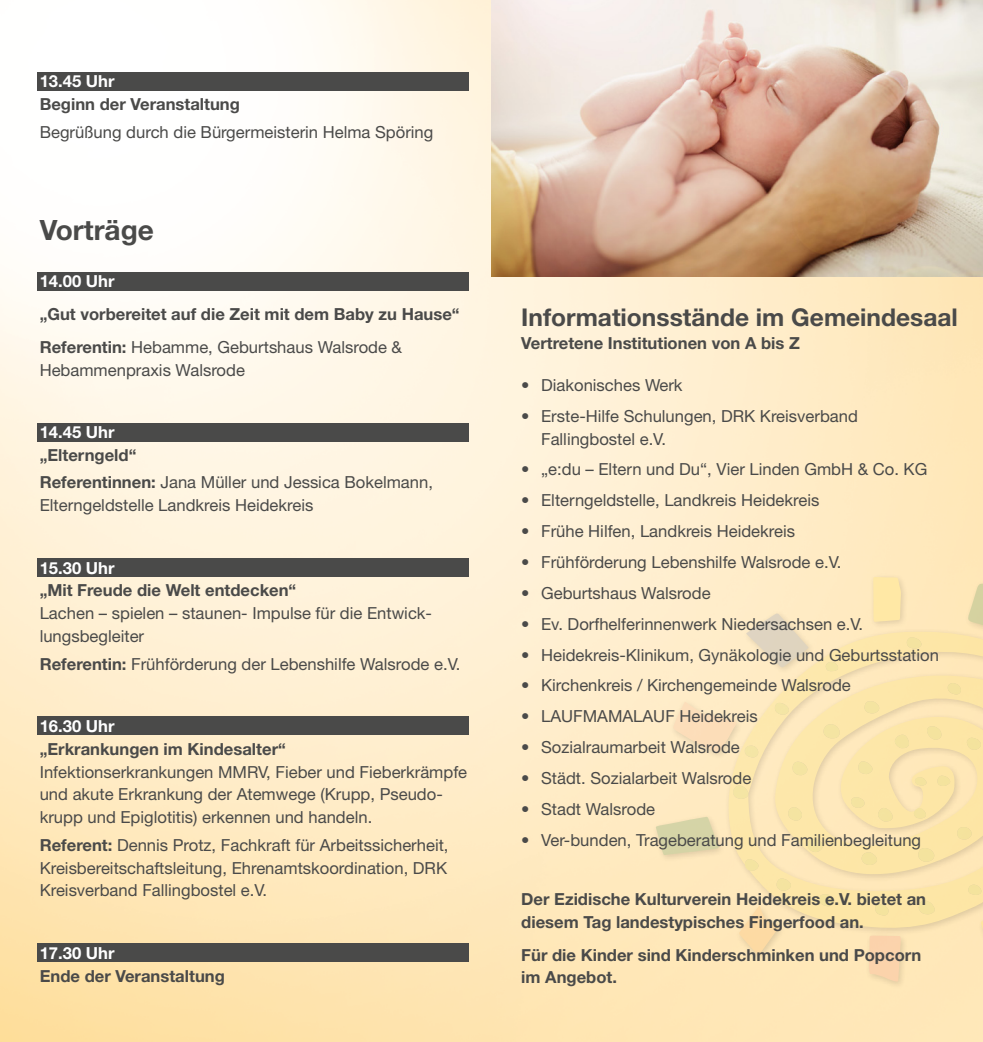
<style>
.page{position:relative;width:983px;height:1042px;background:#fff}
.page>*{position:absolute;margin:0;border:0;box-sizing:border-box;transform-origin:0 0}
.t1{font:700 28px "Helvetica Neue LT Std";color:#4a4a49}
.t2{font:700 24.5px "Helvetica Neue LT Std";color:#4a4a49}
.t3{font:16.62px/22.8px "Helvetica Neue LT Std";color:#4a4a49}
.t4{font:700 16.62px/22.8px "Helvetica Neue LT Std";color:#4a4a49}
.t5{font:700 16.62px "Helvetica Neue LT Std";color:#fff}
.s1{font-weight:400}
.s2{font-weight:700}
</style>
<div class="page">
<img style="left:0;top:0;width:982px;height:1042px">
<div style="left:651px;top:572px;width:331px;height:417px;background:#ffeac0"></div>
<svg style="left:728px;top:631px;width:254px;height:297px;fill:#fde7ac"></svg>
<svg style="left:980px;top:905px;width:2px;height:29px"></svg>
<svg style="left:745px;top:613px;width:63px;height:54px"></svg>
<svg style="left:656px;top:817px;width:62px;height:38px"></svg>
<svg style="left:674px;top:701px;width:62px;height:52px"></svg>
<svg style="left:873px;top:577px;width:27px;height:45px"></svg>
<svg style="left:967px;top:583px;width:15px;height:45px"></svg>
<svg style="left:822px;top:724px;width:18px;height:14px"></svg>
<svg style="left:917px;top:848px;width:17px;height:14px"></svg>
<svg style="left:918px;top:900px;width:16px;height:15px"></svg>
<svg style="left:732px;top:785px;width:16px;height:14px"></svg>
<svg style="left:806px;top:839px;width:17px;height:13px"></svg>
<svg style="left:791px;top:761px;width:16px;height:15px"></svg>
<svg style="left:861px;top:851px;width:16px;height:14px"></svg>
<svg style="left:877px;top:808px;width:16px;height:14px"></svg>
<svg style="left:894px;top:734px;width:14px;height:14px"></svg>
<svg style="left:926px;top:726px;width:15px;height:14px"></svg>
<svg style="left:955px;top:826px;width:17px;height:14px"></svg>
<svg style="left:787px;top:807px;width:15px;height:14px"></svg>
<svg style="left:864px;top:701px;width:15px;height:13px"></svg>
<svg style="left:857px;top:761px;width:15px;height:14px"></svg>
<svg style="left:965px;top:737px;width:15px;height:13px"></svg>
<svg style="left:774px;top:702px;width:14px;height:13px"></svg>
<svg style="left:906px;top:636px;width:15px;height:13px"></svg>
<svg style="left:743px;top:745px;width:15px;height:13px"></svg>
<svg style="left:744px;top:859px;width:14px;height:12px"></svg>
<svg style="left:947px;top:682px;width:14px;height:13px"></svg>
<svg style="left:850px;top:797px;width:15px;height:11px"></svg>
<svg style="left:967px;top:884px;width:14px;height:11px"></svg>
<svg style="left:936px;top:775px;width:14px;height:11px"></svg>
<svg style="left:912px;top:807px;width:13px;height:11px"></svg>
<svg style="left:825px;top:661px;width:13px;height:10px"></svg>
<svg style="left:913px;top:776px;width:13px;height:10px"></svg>
<svg style="left:675px;top:1033px;width:54px;height:9px"></svg>
<svg style="left:738px;top:878px;width:162px;height:164px"></svg>
<div style="left:37px;top:72px;width:432px;height:19px;background:#4a4a49"></div>
<div style="left:37px;top:272px;width:432px;height:19px;background:#4a4a49"></div>
<div style="left:37px;top:423px;width:432px;height:18px;background:#4a4a49"></div>
<div style="left:37px;top:558px;width:432px;height:19px;background:#4a4a49"></div>
<div style="left:37px;top:716px;width:432px;height:19px;background:#4a4a49"></div>
<div style="left:37px;top:943px;width:432px;height:19px;background:#4a4a49"></div>
<img style="left:491px;top:0;width:491px;height:276px">
<p class="t5" style="left:40px;top:71px;width:76px">13.45 Uhr</p>
<p class="t4" style="left:40px;top:92px;width:202px">Beginn der Veranstaltung</p>
<p class="t3" style="left:40px;top:120px;width:395px">Begrüßung durch die Bürgermeisterin Helma Spöring</p>
<h1 class="t1" style="left:40px;top:213px;width:116px">Vorträge</h1>
<p class="t5" style="left:40px;top:271px;width:76px">14.00 Uhr</p>
<p class="t4" style="left:40px;top:297px;width:421px;line-height:32.7px">„Gut vorbereitet auf die Zeit mit dem Baby zu Hause“<br>Referentin: <span class="s1">Hebamme, Geburtshaus Walsrode &amp;</span></p>
<p class="t3" style="left:40px;top:358px;width:207px">Hebammenpraxis Walsrode</p>
<p class="t5" style="left:40px;top:422px;width:76px">14.45 Uhr</p>
<p class="t3" style="left:40px;top:441px;width:394px;line-height:27.7px"><span class="s2">„Elterngeld“<br>Referentinnen:</span> Jana Müller und Jessica Bokelmann,</p>
<p class="t3" style="left:40px;top:494px;width:275px">Elterngeldstelle Landkreis Heidekreis</p>
<p class="t5" style="left:40px;top:557px;width:76px">15.30 Uhr</p>
<p class="t4" style="left:40px;top:579px;width:258px">„Mit Freude die Welt entdecken“</p>
<p class="t3" style="left:40px;top:602px;width:394px">Lachen – spielen – staunen- Impulse für die Entwick&shy;lungsbegleiter</p>
<p class="t3" style="left:40px;top:652px;width:422px"><span class="s2">Referentin:</span> Frühförderung der Lebenshilfe Walsrode e.V.</p>
<p class="t5" style="left:40px;top:716px;width:76px">16.30 Uhr</p>
<p class="t4" style="left:40px;top:737px;width:247px">„Erkrankungen im Kindesalter“</p>
<p class="t3" style="left:40px;top:760px;width:429px">Infektionserkrankungen MMRV, Fieber und Fieberkrämpfe und akute Erkrankung der Atemwege (Krupp, Pseudo&shy;krupp und Epiglotitis) erkennen und handeln.</p>
<p class="t3" style="left:40px;top:833px;width:410px;text-align:justify"><span class="s2">Referent:</span> Dennis Protz, Fachkraft für Arbeitssicherheit, Kreisbereitschaftsleitung, Ehrenamtskoordination, DRK Kreisverband Fallingbostel e.V.</p>
<p class="t5" style="left:40px;top:942px;width:76px">17.30 Uhr</p>
<p class="t4" style="left:40px;top:964px;width:187px">Ende der Veranstaltung</p>
<h2 class="t2" style="left:521px;top:302px;width:438px">Informationsstände im Gemeindesaal</h2>
<p class="t4" style="left:521px;top:331px;width:280px">Vertretene Institutionen von A bis Z</p>
<p class="t3" style="left:521px;top:374px;width:163px">• Diakonisches Werk</p>
<p class="t3" style="left:541px;top:405px;width:318px;text-indent:-20px">• Erste-Hilfe Schulungen, DRK Kreisverband<br>Fallingbostel e.V.</p>
<p class="t3" style="left:521px;top:458px;width:407px">• „e:du – Eltern und Du“, Vier Linden GmbH &amp; Co. KG</p>
<p class="t3" style="left:521px;top:489px;width:299px">• Elterngeldstelle, Landkreis Heidekreis</p>
<p class="t3" style="left:521px;top:520px;width:275px">• Frühe Hilfen, Landkreis Heidekreis</p>
<p class="t3" style="left:521px;top:550px;width:321px">• Frühförderung Lebenshilfe Walsrode e.V.</p>
<p class="t3" style="left:521px;top:581px;width:191px">• Geburtshaus Walsrode</p>
<p class="t3" style="left:521px;top:612px;width:343px">• Ev. Dorfhelferinnenwerk Niedersachsen e.V.</p>
<p class="t3" style="left:521px;top:643px;width:419px">• Heidekreis-Klinikum, Gynäkologie und Geburtsstation</p>
<p class="t3" style="left:521px;top:674px;width:331px">• Kirchenkreis / Kirchengemeinde Walsrode</p>
<p class="t3" style="left:521px;top:705px;width:238px">• LAUFMAMALAUF Heidekreis</p>
<p class="t3" style="left:521px;top:735px;width:220px">• Sozialraumarbeit Walsrode</p>
<p class="t3" style="left:521px;top:766px;width:231px">• Städt. Sozialarbeit Walsrode</p>
<p class="t3" style="left:521px;top:797px;width:135px">• Stadt Walsrode</p>
<p class="t3" style="left:521px;top:828px;width:401px">• Ver-bunden, Trageberatung und Familienbegleitung</p>
<p class="t4" style="left:521px;top:887px;width:406px">Der Ezidische Kulturverein Heidekreis e.V. bietet an diesem Tag landestypisches Fingerfood an.</p>
<p class="t4" style="left:521px;top:943px;width:401px">Für die Kinder sind Kinderschminken und Popcorn im Angebot.</p>
</div>
